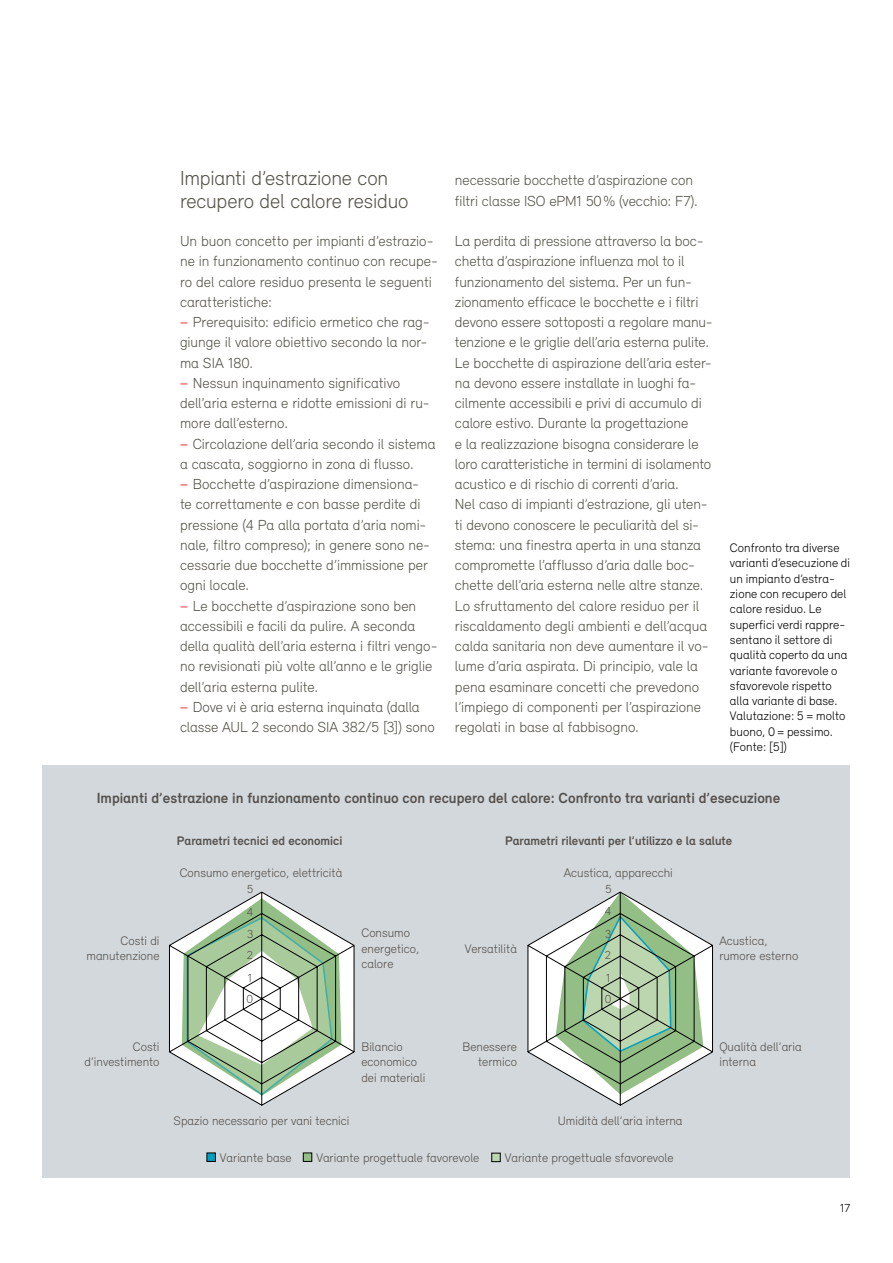
<style>
.page{position:relative;width:893px;height:1263px;background:#fff}
.page>*{position:absolute;margin:0;border:0;box-sizing:border-box;transform-origin:0 0}
.t1{font:300 21px/22.5px "Relevant";letter-spacing:-.01em;color:#57544b}
.t2{font:300 15px/20.2px "Relevant";letter-spacing:-.005em;color:#57544b}
.t3{font:700 15px "Relevant";color:#57514d}
.t4{font:300 12.75px/15.3px "Relevant";color:#57514d}
.t5{font:300 12.75px/15.3px "Relevant";letter-spacing:.005em;color:#000}
.t6{font:700 12.75px "Relevant";color:#57514d}
.t7{font:300 12px "Relevant";color:#57514d}
.t8{font:300 12px "Relevant";color:#000}
.s1{font-weight:500;color:#ed6770}
</style>
<div class="page">
<div style="left:43px;top:765px;width:807px;height:413px;background:#d2d8db"></div>
<svg style="left:169px;top:891px;width:186px;height:215px"></svg>
<svg style="left:527px;top:891px;width:186px;height:215px"></svg>
<div style="left:492px;top:1153px;width:8px;height:8px;background:#bcd6b0"></div>
<div style="left:492px;top:1153px;width:8px;height:9px;border:1px solid #000"></div>
<div style="left:303px;top:1153px;width:9px;height:8px;background:#93be85"></div>
<div style="left:303px;top:1153px;width:9px;height:8px;border:1px solid #000"></div>
<div style="left:207px;top:1153px;width:8px;height:8px;background:#00a0c1"></div>
<div style="left:207px;top:1153px;width:9px;height:8px;border:1px solid #000"></div>
<h1 class="t1" style="left:180px;top:167px;width:230px">Impianti d’estrazione con recupero del calore residuo</h1>
<p class="t2" style="left:180px;top:231px;width:259px">Un buon concetto per impianti d’estrazio&shy;ne in funzionamento continuo con recupe&shy;ro del calore residuo presenta le seguenti caratteristiche:<br><span class="s1">−</span> Prerequisito: edificio ermetico che rag&shy;giunge il valore obiettivo secondo la nor&shy;ma SIA 180.<br><span class="s1">−</span> Nessun inquinamento significativo dell’aria esterna e ridotte emissioni di ru&shy;more dall’esterno.<br><span class="s1">−</span> Circolazione dell’aria secondo il sistema a cascata, soggiorno in zona di flusso.<br><span class="s1">−</span> Bocchette d’aspirazione dimensiona-<br>te correttamente e con basse perdite di pressione (4 Pa alla portata d’aria nomi&shy;nale, filtro compreso); in genere sono ne&shy;cessarie due bocchette d’immissione per ogni locale.<br><span class="s1">−</span> Le bocchette d’aspirazione sono ben accessibili e facili da pulire. A seconda della qualità dell’aria esterna i filtri vengo&shy;no revisionati più volte all’anno e le griglie dell’aria esterna pulite.<br><span class="s1">−</span> Dove vi è aria esterna inquinata (dalla classe AUL 2 secondo SIA 382/5 [3]) sono</p>
<p class="t2" style="left:455px;top:170px;width:244px">necessarie bocchette d’aspirazione con filtri classe ISO ePM1 50% (vecchio: F7).</p>
<p class="t2" style="left:455px;top:231px;width:259px">La perdita di pressione attraverso la boc&shy;chetta d’aspirazione influenza mol to il funzionamento del sistema. Per un fun&shy;zionamento efficace le bocchette e i filtri devono essere sottoposti a regolare manu&shy;tenzione e le griglie dell’aria esterna pulite.<br>Le bocchette di aspirazione dell’aria ester&shy;na devono essere installate in luoghi fa&shy;cilmente accessibili e privi di accumulo di calore estivo. Durante la progettazione<br>e la realizzazione bisogna considerare le loro caratteristiche in termini di isolamento acustico e di rischio di correnti d’aria.<br>Nel caso di impianti d’estrazione, gli uten&shy;ti devono conoscere le peculiarità del si&shy;stema: una finestra aperta in una stanza compromette l’afflusso d’aria dalle boc&shy;chette dell’aria esterna nelle altre stanze.<br>Lo sfruttamento del calore residuo per il riscaldamento degli ambienti e dell’acqua calda sanitaria non deve aumentare il vo&shy;lume d’aria aspirata. Di principio, vale la pena esaminare concetti che prevedono l’impiego di componenti per l’aspirazione regolati in base al fabbisogno.</p>
<p class="t5" style="left:730px;top:540px;width:122px">Confronto tra diverse varianti d’esecuzione di un impianto d’estra&shy;zione con recupero del calore residuo. Le superfici verdi rappre&shy;sentano il settore di qualità coperto da una variante favorevole o sfavorevole rispetto alla variante di base.<br>Valutazione: 5 = molto buono, 0 = pessimo. (Fonte: [5])</p>
<p class="t3" style="left:97px;top:789px;width:685px">Impianti d’estrazione in funzionamento continuo con recupero del calore: Confronto tra varianti d’esecuzione</p>
<p class="t6" style="left:177px;top:833px;width:167px">Parametri tecnici ed economici</p>
<p class="t6" style="left:505px;top:833px;width:229px">Parametri rilevanti per l’utilizzo e la salute</p>
<p class="t4" style="left:87px;top:933px;width:75px;text-align:right">Costi di manutenzione</p>
<p class="t4" style="left:180px;top:865px;width:164px">Consumo energetico, elettricità</p>
<p class="t7" style="left:247px;top:882px;width:8px">5</p>
<p class="t7" style="left:247px;top:905px;width:8px">4</p>
<p class="t7" style="left:247px;top:927px;width:8px">3</p>
<p class="t7" style="left:247px;top:948px;width:8px">2</p>
<p class="t7" style="left:248px;top:971px;width:6px">1</p>
<p class="t7" style="left:247px;top:992px;width:8px">0</p>
<p class="t4" style="left:361px;top:925px;width:59px">Consumo energetico, calore</p>
<p class="t4" style="left:465px;top:940px;width:54px">Versatilità</p>
<p class="t4" style="left:564px;top:865px;width:110px">Acustica, apparecchi</p>
<p class="t7" style="left:605px;top:882px;width:8px">5</p>
<p class="t7" style="left:605px;top:904px;width:8px">4</p>
<p class="t7" style="left:605px;top:927px;width:8px">3</p>
<p class="t7" style="left:605px;top:948px;width:8px">2</p>
<p class="t7" style="left:606px;top:970px;width:6px">1</p>
<p class="t7" style="left:605px;top:991px;width:8px">0</p>
<p class="t4" style="left:85px;top:1038px;width:76px;text-align:right">Costi d’investimento</p>
<p class="t4" style="left:361px;top:1039px;width:65px">Bilancio economico dei materiali</p>
<p class="t4" style="left:174px;top:1113px;width:177px">Spazio necessario per vani tecnici</p>
<p class="t4" style="left:462px;top:1038px;width:56px;text-align:right">Benessere termico</p>
<p class="t4" style="left:558px;top:1113px;width:126px">Umidità dell’aria interna</p>
<p class="t4" style="left:220px;top:1149px;width:73px">Variante base</p>
<p class="t4" style="left:316px;top:1150px;width:165px">Variante progettuale favorevole</p>
<p class="t4" style="left:505px;top:1149px;width:170px">Variante progettuale sfavorevole</p>
<p class="t4" style="left:719px;top:933px;width:80px">Acustica, rumore esterno</p>
<p class="t4" style="left:719px;top:1038px;width:84px">Qualità dell’aria interna</p>
<p class="t8" style="left:840px;top:1201px;width:12px">17</p>
</div>
